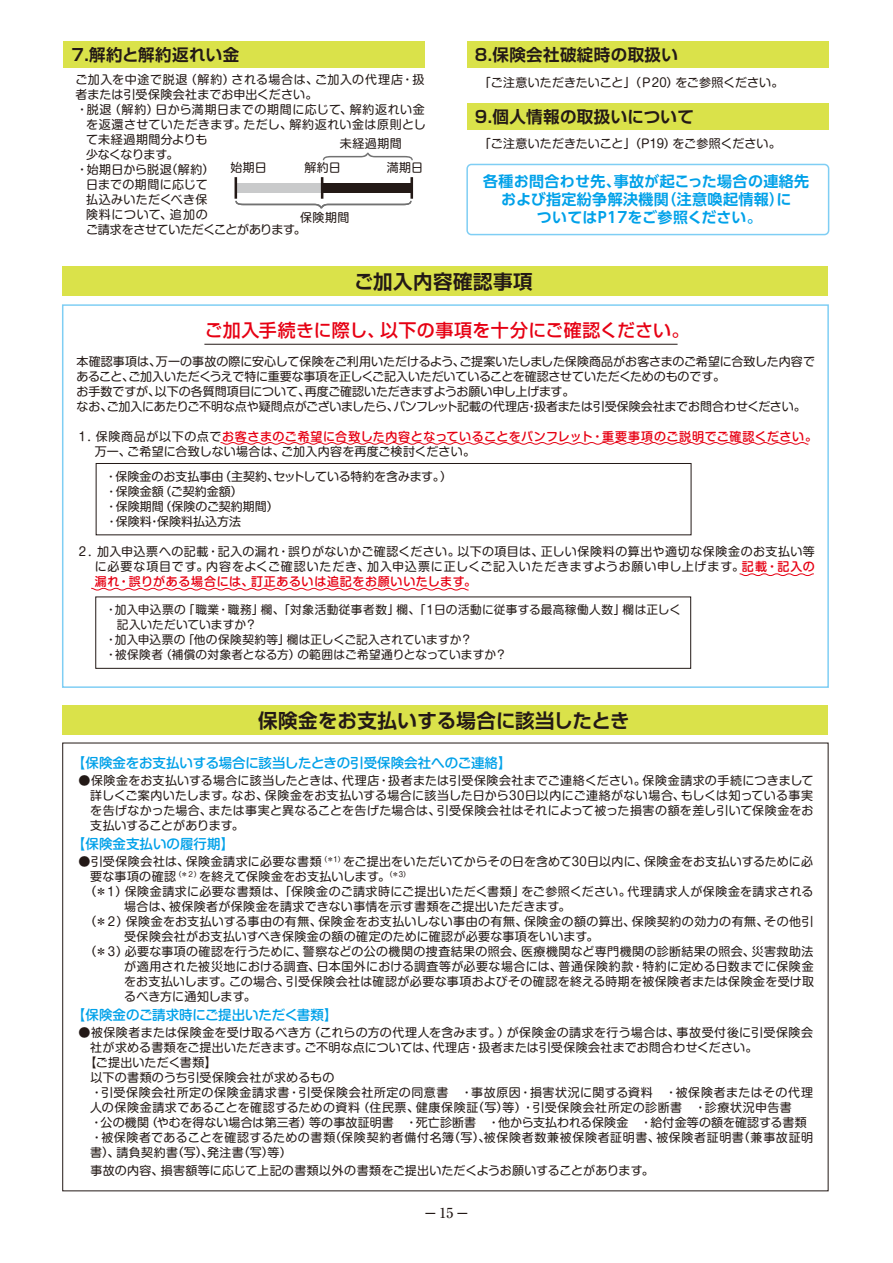
<style>
.page{position:relative;width:893px;height:1263px;background:#fff}
.page>*{position:absolute;margin:0;border:0;box-sizing:border-box;transform-origin:0 0}
.t1{font:700 19.5px "Shin Go Pro De";letter-spacing:.025em;color:#231916}
.t2{font:500 18px "Shin Go Pro";letter-spacing:.01em;color:#e60013}
.t3{font:500 18px "Ryumin Pro";color:#231916}
.t4{font:700 16.5px "Shin Go Pro De";letter-spacing:.025em;color:#231916}
.t5{font:700 15px/18px "UD Shin Go Pro De";letter-spacing:.025em;color:#00a1e9;text-align:center}
.t6{font:500 13.5px "Shin M Go Pro";color:#00a1e9}
.t7{font:12px/15px "Shin M Go Pro";letter-spacing:.015em;color:#231916;text-align:justify}
.t8{font:12px/15px "Shin M Go Pro";letter-spacing:-.01em;color:#231916}
.t9{font:12px "Shin M Go Pro";letter-spacing:.045em;color:#231916}
.t10{font:500 12px/15px "Shin M Go Pro";letter-spacing:.045em;color:#e60013}
.t11{font:12px "Shin M Go Pro";letter-spacing:.05em;color:#231916}
.t12{font:12px "Shin M Go Pro";letter-spacing:.035em;color:#231916}
.t13{font:12px "Shin M Go Pro";letter-spacing:.04em;color:#231916}
.t14{font:12px "Shin M Go Pro";letter-spacing:-.03em;color:#231916}
.t15{font:12px "Shin M Go Pro";letter-spacing:.055em;color:#231916}
.t16{font:12px "Shin M Go Pro";letter-spacing:-.035em;color:#231916}
.t17{font:11.7px "Shin M Go Pro";letter-spacing:.02em;color:#231916}
.s1{font-weight:400;color:#231916}
.s2{font-size:11.7px}
.s3{font-weight:500;color:#e60013}
.s4{font-size:13.8px}
</style>
<div class="page">
<div style="left:64px;top:41px;width:361px;height:27px;background:#dae24a"></div>
<div style="left:467px;top:41px;width:361px;height:27px;background:#dae24a"></div>
<div style="left:467px;top:103px;width:361px;height:27px;background:#dae24a"></div>
<div style="left:236px;top:183px;width:86px;height:9px;background:#c9cacb"></div>
<div style="left:322px;top:183px;width:90px;height:9px;background:#231916"></div>
<hr style="left:410px;top:177px;width:3px;height:22px;background:#231916">
<hr style="left:321px;top:177px;width:2px;height:22px;background:#231916">
<hr style="left:235px;top:177px;width:2px;height:22px;background:#231916">
<svg style="left:235px;top:201px;width:176px;height:7px"></svg>
<svg style="left:323px;top:153px;width:90px;height:7px"></svg>
<div style="left:466px;top:164px;width:363px;height:71px;border:2px solid #7fcef4;border-radius:4px"></div>
<div style="left:63px;top:266px;width:765px;height:30px;background:#dae24a"></div>
<div style="left:63px;top:705px;width:765px;height:30px;background:#dae24a"></div>
<div style="left:62px;top:304px;width:767px;height:384px;border:2px solid #7fcef4"></div>
<hr style="left:204px;top:344px;width:474px;height:1px;background:#231916">
<div style="left:96px;top:463px;width:595px;height:72px;border:1px solid #231916"></div>
<svg style="left:220px;top:442px;width:589px;height:3px"></svg>
<svg style="left:91px;top:588px;width:378px;height:2px"></svg>
<svg style="left:739px;top:573px;width:75px;height:3px"></svg>
<h3 class="t4" style="left:70px;top:41px;width:171px">７．解約と解約返れい金</h3>
<h3 class="t4" style="left:473px;top:41px;width:207px">８．保険会社破綻時の取扱い</h3>
<p class="t11" style="left:75px;top:70px;width:350px">ご加入を中途で脱退（解約）される場合は、ご加入の代理店・扱</p>
<p class="t7" style="left:75px;top:85px;width:244px">者または引受保険会社までお申出ください。</p>
<p class="t9" style="left:76px;top:100px;width:350px">・脱退（解約）日から満期日までの期間に応じて、解約返れい金</p>
<p class="t13" style="left:86px;top:115px;width:341px">を返還させていただきます。ただし、解約返れい金は原則とし</p>
<p class="t7" style="left:86px;top:130px;width:123px">て未経過期間分よりも</p>
<p class="t16" style="left:86px;top:145px;width:94px">少なくなります。</p>
<p class="t7" style="left:64px;top:160px;width:146px">　・始期日から脱退(解約)</p>
<p class="t7" style="left:86px;top:175px;width:123px">日までの期間に応じて</p>
<p class="t7" style="left:86px;top:190px;width:123px">払込みいただくべき保</p>
<p class="t15" style="left:86px;top:205px;width:123px">険料について、追加の</p>
<p class="t14" style="left:86px;top:220px;width:221px">ご請求をさせていただくことがあります。</p>
<p class="t7" style="left:340px;top:135px;width:64px">未経過期間</p>
<p class="t7" style="left:230px;top:159px;width:38px">始期日</p>
<p class="t7" style="left:304px;top:159px;width:38px">解約日</p>
<p class="t7" style="left:300px;top:208px;width:51px">保険期間</p>
<p class="t7" style="left:387px;top:159px;width:38px">満期日</p>
<p class="t7" style="left:479px;top:73px;width:306px">「ご注意いただきたいこと」（Ｐ20）をご参照ください。</p>
<h3 class="t4" style="left:473px;top:103px;width:223px">９．個人情報の取扱いについて</h3>
<p class="t7" style="left:479px;top:135px;width:303px">「ご注意いただきたいこと」（P19）をご参照ください。</p>
<p class="t5" style="left:483px;top:172px;width:327px">各種お問合わせ先､事故が起こった場合の連絡先および指定紛争解決機関（注意喚起情報）に<br>ついてはP17をご参照ください。</p>
<h1 class="t1" style="left:354px;top:266px;width:180px">ご加入内容確認事項</h1>
<h2 class="t2" style="left:205px;top:315px;width:486px">ご加入手続きに際し、以下の事項を十分にご確認ください。</h2>
<p class="t8" style="left:77px;top:352px;width:740px">本確認事項は、万一の事故の際に安心して保険をご利用いただけるよう、ご提案いたしました保険商品がお客さまのご希望に合致した内容であること、ご加入いただくうえで特に重要な事項を正しくご記入いただいていることを確認させていただくためのものです。<br>お手数ですが、以下の各質問項目について、再度ご確認いただきますようお願い申し上げます。<br>なお、ご加入にあたりご不明な点や疑問点がございましたら、パンフレット記載の代理店・扱者または引受保険会社までお問合わせください。</p>
<p class="t10" style="left:95px;top:427px;width:724px;text-indent:-18px"><span class="s1">１．保険商品が以下の点で</span>お客さまのご希望に合致した内容となっていることをパンフレット・重要事項のご説明でご確認ください。<span class="s1">万一、ご希望に合致しない場合は、ご加入内容を再度ご検討ください。</span></p>
<p class="t7" style="left:105px;top:467px;width:348px;text-align:left"><span class="s2">・</span>保険金のお支払事由（主契約、セットしている特約を含みます。）<span class="s2">・</span>保険金額（ご契約金額）<br><span class="s2">・</span>保険期間（保険のご契約期間）<br><span class="s2">・</span>保険料・保険料払込方法</p>
<p class="t7" style="left:95px;top:543px;width:722px;text-indent:-18px">２．加入申込票への記載・記入の漏れ・誤りがないかご確認ください。以下の項目は、正しい保険料の算出や適切な保険金のお支払い等に必要な項目です。内容をよくご確認いただき、加入申込票に正しくご記入いただきますようお願い申し上げます。<span class="s3">記載・記入の漏れ・誤りがある場合には、訂正あるいは追記をお願いいたします。</span></p>
<p class="t17" style="left:105px;top:600px;width:577px">・加入申込票の「職業・職務」欄、「対象活動従事者数」欄、「１日の活動に従事する最高稼働人数」欄は正しく</p>
<p class="t17" style="left:117px;top:615px;width:141px">記入いただいていますか？</p>
<p class="t17" style="left:105px;top:630px;width:369px">・加入申込票の「他の保険契約等」欄は正しくご記入されていますか？</p>
<p class="t17" style="left:105px;top:645px;width:403px">・被保険者（補償の対象者となる方）の範囲はご希望通りとなっていますか？</p>
<h1 class="t1" style="left:258px;top:704px;width:373px">保険金をお支払いする場合に該当したとき</h1>
<p class="t6" style="left:72px;top:752px;width:441px">【保険金をお支払いする場合に該当したときの引受保険会社へのご連絡】</p>
<p class="t7" style="left:90px;top:771px;width:725px;text-indent:-12px">●保険金をお支払いする場合に該当したときは、代理店・扱者または引受保険会社までご連絡ください。保険金請求の手続につきまして詳しくご案内いたします。なお、保険金をお支払いする場合に該当した日から30日以内にご連絡がない場合、もしくは知っている事実を告げなかった場合、または事実と異なることを告げた場合は、引受保険会社はそれによって被った損害の額を差し引いて保険金をお支払いすることがあります。</p>
<p class="t6" style="left:72px;top:833px;width:164px">【保険金支払いの履行期】</p>
<p class="t7" style="left:79px;top:852px;width:736px">●引受保険会社は、保険金請求に必要な書類<sup>（＊1）</sup>をご提出をいただいてからその日を含めて30日以内に、保険金をお支払いするために必</p>
<p class="t7" style="left:90px;top:867px;width:322px">要な事項の確認<sup>（＊２）</sup>を終えて保険金をお支払いします。<sup>（＊3）</sup></p>
<p class="t7" style="left:91px;top:882px;width:724px">(＊１）保険金請求に必要な書類は、「保険金のご請求時にご提出いただく書類」をご参照ください。代理請求人が保険金を請求される</p>
<p class="t7" style="left:124px;top:897px;width:448px">場合は、被保険者が保険金を請求できない事情を示す書類をご提出いただきます。</p>
<p class="t12" style="left:91px;top:911px;width:724px">(＊２）保険金をお支払いする事由の有無、保険金をお支払いしない事由の有無、保険金の額の算出、保険契約の効力の有無、その他引</p>
<p class="t7" style="left:124px;top:927px;width:476px">受保険会社がお支払いすべき保険金の額の確定のために確認が必要な事項をいいます。</p>
<p class="t7" style="left:91px;top:942px;width:724px">(＊３）必要な事項の確認を行うために、警察などの公の機関の捜査結果の照会、医療機関など専門機関の診断結果の照会、災害救助法</p>
<p class="t7" style="left:124px;top:957px;width:691px">が適用された被災地における調査、日本国外における調査等が必要な場合には、普通保険約款・特約に定める日数までに保険金</p>
<p class="t7" style="left:124px;top:972px;width:691px">をお支払いします。この場合、引受保険会社は確認が必要な事項およびその確認を終える時期を被保険者または保険金を受け取</p>
<p class="t7" style="left:124px;top:987px;width:133px">るべき方に通知します。</p>
<p class="t6" style="left:72px;top:1004px;width:267px">【保険金のご請求時にご提出いただく書類】</p>
<p class="t7" style="left:79px;top:1023px;width:736px">●被保険者または保険金を受け取るべき方（これらの方の代理人を含みます。）が保険金の請求を行う場合は、事故受付後に引受保険会</p>
<p class="t7" style="left:90px;top:1038px;width:669px">社が求める書類をご提出いただきます。ご不明な点については、代理店・扱者または引受保険会社までお問合わせください。</p>
<p class="t7" style="left:91px;top:1053px;width:128px">【ご提出いただく書類】</p>
<p class="t7" style="left:79px;top:1068px;width:257px">　以下の書類のうち引受保険会社が求めるもの</p>
<p class="t9" style="left:79px;top:1082px;width:736px">　・引受保険会社所定の保険金請求書・引受保険会社所定の同意書　・事故原因・損害状況に関する資料　・被保険者またはその代理</p>
<p class="t9" style="left:90px;top:1097px;width:703px">人の保険金請求であることを確認するための資料（住民票、健康保険証(写)等）・引受保険会社所定の診断書　・診療状況申告書</p>
<p class="t7" style="left:90px;top:1113px;width:718px">・公の機関（やむを得ない場合は第三者）等の事故証明書　・死亡診断書 ・他から支払われる保険金　・給付金等の額を確認する書類</p>
<p class="t11" style="left:78px;top:1127px;width:736px">　・被保険者であることを確認するための書類(保険契約者備付名簿(写)､被保険者数兼被保険者証明書、被保険者証明書(兼事故証明</p>
<p class="t12" style="left:90px;top:1142px;width:203px">書)、請負契約書(写)､発注書(写)等）</p>
<p class="t7" style="left:79px;top:1161px;width:577px">　事故の内容、損害額等に応じて上記の書類以外の書類をご提出いただくようお願いすることがあります。</p>
<h2 class="t3" style="left:422px;top:1199px;width:51px">－<span class="s4">15</span>－</h2>
</div>
